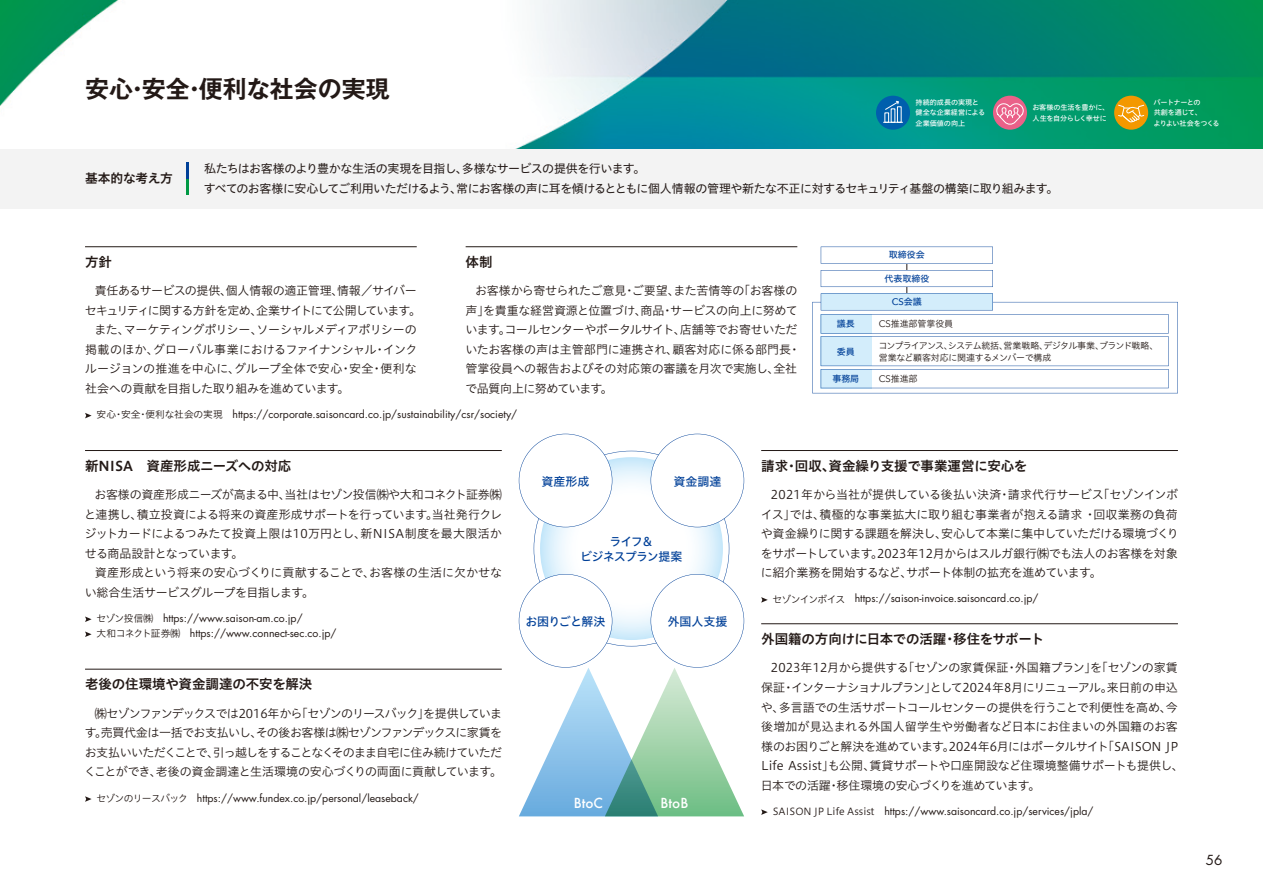
<style>
.page{position:relative;width:1263px;height:893px;background:#fff}
.page>*{position:absolute;margin:0;border:0;box-sizing:border-box;transform-origin:0 0}
.t1{font:700 24px "Gothic MB101 Pro De";color:#231916}
.t2{font:13.5px "Hiragino UD Sans Std W6";letter-spacing:-.015em;color:#231916}
.t3{font:500 13.5px "Futura";color:#fff}
.t4{font:13.5px "Futura Std";color:#231916}
.t5{font:12.75px "Hiragino UD Sans Std W6";letter-spacing:-.02em;color:#231916}
.t6{font:12px/19.5px "Hiragino UD Sans Std W3";letter-spacing:-.025em;color:#231916}
.t7{font:12px/19.5px "Hiragino UD Sans Std W4";letter-spacing:-.04em;color:#231916}
.t8{font:12px "Hiragino UD Sans Std W3";letter-spacing:-.085em;color:#231916}
.t9{font:12px "Hiragino UD Sans Std W3";letter-spacing:-.045em;color:#231916}
.t10{font:12px "Hiragino UD Sans Std W3";letter-spacing:.015em;color:#231916}
.t11{font:12px "Hiragino UD Sans Std N W5";letter-spacing:-.03em;color:#004098}
.t12{font:12px/15px "Hiragino UD Sans Std N W5";letter-spacing:-.065em;color:#004098;text-align:center}
.t13{font:12px "Hiragino UD Sans Std N W5";letter-spacing:-.06em;color:#004098}
.t14{font:10.5px "Futura Std";color:#231916}
.t15{font:500 9.6px "Avenir Next";color:#004098}
.t16{font:9px/12px "Hiragino UD Sans Std N W3";letter-spacing:-.04em;color:#231916}
.t17{font:9px "Hiragino UD Sans Std N W5";color:#004098}
.t18{font:9px "Hiragino UD Sans Std N W3";letter-spacing:-.01em;color:#231916}
.t19{font:7.2px/10.5px "Hiragino UD Sans Std W5";color:#fff}
.t20{font:7.2px/10.5px "Hiragino UD Sans Std W5";letter-spacing:-.065em;color:#fff}
.t21{font:7.2px/10.5px "Hiragino UD Sans Std W5";letter-spacing:-.02em;color:#fff}
.s1{font-family:"Hiragino UD Sans Std W3";font-size:9.75px}
.s2{font-family:"Hiragino UD Sans Std N W5";font-weight:400;font-size:9px}
.s3{font-family:"Avenir Next";font-size:9.6px}
</style>
<div class="page">
<img style="left:0;top:0;width:1263px;height:149px">
<hr style="left:906px;top:264px;width:1px;height:30px;background:#231916">
<svg style="left:821px;top:247px;width:172px;height:17px"></svg>
<svg style="left:821px;top:270px;width:172px;height:17px"></svg>
<svg style="left:812px;top:293px;width:366px;height:100px"></svg>
<hr style="left:85px;top:246px;width:332px;height:1px;background:#231916">
<hr style="left:466px;top:246px;width:331px;height:1px;background:#231916">
<hr style="left:85px;top:669px;width:417px;height:1px;background:#231916">
<hr style="left:761px;top:623px;width:417px;height:1px;background:#231916">
<svg style="left:85px;top:796px;width:7px;height:6px"></svg>
<svg style="left:761px;top:809px;width:7px;height:6px"></svg>
<hr style="left:761px;top:450px;width:417px;height:1px;background:#231916">
<svg style="left:761px;top:597px;width:7px;height:6px"></svg>
<hr style="left:85px;top:450px;width:417px;height:1px;background:#231916">
<svg style="left:85px;top:631px;width:7px;height:6px"></svg>
<svg style="left:85px;top:616px;width:7px;height:6px"></svg>
<svg style="left:85px;top:413px;width:7px;height:5px"></svg>
<svg style="left:519px;top:434px;width:225px;height:382px"></svg>
<div style="left:0;top:149px;width:1263px;height:59px;background:#f3f3f3"></div>
<svg style="left:186px;top:162px;width:2px;height:33px"></svg>
<svg style="left:876px;top:96px;width:34px;height:34px"></svg>
<div style="left:884px;top:112px;width:5px;height:11px;border:1px solid #fff"></div>
<div style="left:897px;top:106px;width:4px;height:17px;border:1px solid #fff"></div>
<svg style="left:885px;top:100px;width:14px;height:11px"></svg>
<div style="left:993px;top:96px;width:34px;height:34px;background:#ea6189;border-radius:50%"></div>
<svg style="left:996px;top:103px;width:27px;height:23px"></svg>
<div style="left:1114px;top:96px;width:34px;height:34px;background:#f39800;border-radius:50%"></div>
<svg style="left:1117px;top:104px;width:28px;height:19px"></svg>
<h1 class="t1" style="left:85px;top:69px;width:306px">安心・安全・便利な社会の実現</h1>
<p class="t19" style="left:915px;top:97px;width:71px">持続的成長の実現と健全な企業経営による企業価値の向上</p>
<p class="t21" style="left:1032px;top:102px;width:79px">お客様の生活を豊かに、人生を自分らしく幸せに</p>
<p class="t20" style="left:1153px;top:97px;width:68px">パートナーとの<br>共創を通じて、<br>よりよい社会をつくる</p>
<p class="t5" style="left:85px;top:169px;width:89px">基本的な考え方</p>
<p class="t7" style="left:204px;top:158px;width:856px">私たちはお客様のより豊かな生活の実現を目指し、多様なサービスの提供を行います。<br>すべてのお客様に安心してご利用いただけるよう、常にお客様の声に耳を傾けるとともに個人情報の管理や新たな不正に対するセキュリティ基盤の構築に取り組みます。</p>
<p class="t2" style="left:85px;top:252px;width:28px">方針</p>
<p class="t2" style="left:466px;top:252px;width:28px">体制</p>
<p class="t6" style="left:95px;top:280px;width:323px">責任あるサービスの提供、個人情報の適正管理、情報／サイバー</p>
<p class="t8" style="left:85px;top:301px;width:338px">セキュリティに関する方針を定め、企業サイトにて公開しています。</p>
<p class="t9" style="left:94px;top:321px;width:324px">また、マーケティングポリシー、ソーシャルメディアポリシーの</p>
<p class="t6" style="left:85px;top:339px;width:334px">掲載のほか、グローバル事業におけるファイナンシャル・インク</p>
<p class="t10" style="left:85px;top:360px;width:334px">ルージョンの推進を中心に、グループ全体で安心・安全・便利な</p>
<p class="t6" style="left:85px;top:378px;width:266px">社会への貢献を目指した取り組みを進めています。</p>
<p class="t6" style="left:465px;top:280px;width:337px;text-indent:10px">お客様から寄せられたご意見・ご要望、また苦情等の「お客様の声」を貴重な経営資源と位置づけ、商品・サービスの向上に努めています。コールセンターやポータルサイト、店舗等でお寄せいただいたお客様の声は主管部門に連携され、顧客対応に係る部門長・管掌役員への報告およびその対応策の審議を月次で実施し、全社で品質向上に努めています。</p>
<p class="t14" style="left:97px;top:408px;width:422px"><span class="s1">安心・安全・便利な社会の実現　</span>https://corporate.saisoncard.co.jp/sustainability/csr/society/</p>
<p class="t17" style="left:837px;top:317px;width:19px">議長</p>
<p class="t17" style="left:837px;top:345px;width:19px">委員</p>
<p class="t17" style="left:832px;top:372px;width:28px">事務局</p>
<p class="t17" style="left:889px;top:248px;width:37px">取締役会</p>
<p class="t17" style="left:884px;top:272px;width:46px">代表取締役</p>
<p class="t15" style="left:892px;top:294px;width:32px">CS<span class="s2">会議</span></p>
<p class="t18" style="left:879px;top:317px;width:76px"><span class="s3">CS</span>推進部管掌役員</p>
<p class="t16" style="left:878px;top:339px;width:282px">コンプライアンス、システム統括、営業戦略、デジタル事業、ブランド戦略、営業など顧客対応に関連するメンバーで構成</p>
<p class="t16" style="left:879px;top:373px;width:40px"><span class="s3">CS</span>推進部</p>
<p class="t2" style="left:85px;top:455px;width:208px">新NISA　資産形成ニーズへの対応</p>
<p class="t6" style="left:84px;top:484px;width:419px;text-align:justify;text-indent:10px">お客様の資産形成ニーズが高まる中、当社はセゾン投信㈱や大和コネクト証券㈱と連携し、積立投資による将来の資産形成サポートを行っています。当社発行クレジットカードによるつみたて投資上限は10万円とし、新NISA制度を最大限活かせる商品設計となっています。</p>
<p class="t6" style="left:85px;top:562px;width:419px;text-indent:10px">資産形成という将来の安心づくりに貢献することで、お客様の生活に欠かせない総合生活サービスグループを目指します。</p>
<p class="t14" style="left:97px;top:626px;width:241px"><span class="s1">大和コネクト証券㈱　</span>https://www.connect-sec.co.jp/</p>
<p class="t14" style="left:96px;top:611px;width:208px"><span class="s1">セゾン投信㈱　</span>https://www.saison-am.co.jp/</p>
<p class="t2" style="left:85px;top:674px;width:229px">老後の住環境や資金調達の不安を解決</p>
<p class="t6" style="left:84px;top:703px;width:420px;text-align:justify;text-indent:11px">㈱セゾンファンデックスでは2016年から「セゾンのリースバック」を提供しています。売買代金は一括でお支払いし、その後お客様は㈱セゾンファンデックスに家賃をお支払いいただくことで、引っ越しをすることなくそのまま自宅に住み続けていただくことができ、老後の資金調達と生活環境の安心づくりの両面に貢献しています。</p>
<p class="t14" style="left:96px;top:791px;width:324px"><span class="s1">セゾンのリースバック　</span>https://www.fundex.co.jp/personal/leaseback/</p>
<p class="t11" style="left:542px;top:472px;width:49px">資産形成</p>
<p class="t11" style="left:673px;top:472px;width:49px">資金調達</p>
<p class="t12" style="left:580px;top:534px;width:104px">ライフ＆<br>ビジネスプラン提案</p>
<p class="t13" style="left:525px;top:612px;width:82px">お困りごと解決</p>
<p class="t11" style="left:667px;top:612px;width:61px">外国人支援</p>
<p class="t3" style="left:574px;top:793px;width:31px">BtoC</p>
<p class="t3" style="left:661px;top:793px;width:29px">BtoB</p>
<p class="t2" style="left:761px;top:455px;width:268px">請求・回収、資金繰り支援で事業運営に安心を</p>
<p class="t6" style="left:761px;top:484px;width:419px;text-align:justify;text-indent:10px">2021年から当社が提供している後払い決済・請求代行サービス「セゾンインボイス」では、積極的な事業拡大に取り組む事業者が抱える請求 ・回収業務の負荷や資金繰りに関する課題を解決し、安心して本業に集中していただける環境づくりをサポートしています。2023年12月からはスルガ銀行㈱でも法人のお客様を対象に紹介業務を開始するなど、サポート体制の拡充を進めています。</p>
<p class="t14" style="left:772px;top:592px;width:267px"><span class="s1">セゾンインボイス　</span>https://saison-invoice.saisoncard.co.jp/</p>
<p class="t2" style="left:761px;top:629px;width:285px">外国籍の方向けに日本での活躍・移住をサポート</p>
<p class="t6" style="left:761px;top:657px;width:425px;text-indent:10px">2023年12月から提供する「セゾンの家賃保証・外国籍プラン」を「セゾンの家賃保証・インターナショナルプラン」として2024年8月にリニューアル。来日前の申込や、多言語での生活サポートコールセンターの提供を行うことで利便性を高め、今後増加が見込まれる外国人留学生や労働者など日本にお住まいの外国籍のお客様のお困りごと解決を進めています。2024年6月にはポータルサイト「SAISON JP Life Assist」も公開、賃貸サポートや口座開設など住環境整備サポートも提供し、日本での活躍・移住環境の安心づくりを進めています。</p>
<p class="t14" style="left:773px;top:804px;width:322px"><span class="s1">SAISON JP Life Assist　</span>https://www.saisoncard.co.jp/services/jpla/</p>
<p class="t4" style="left:1206px;top:852px;width:18px">56</p>
</div>
